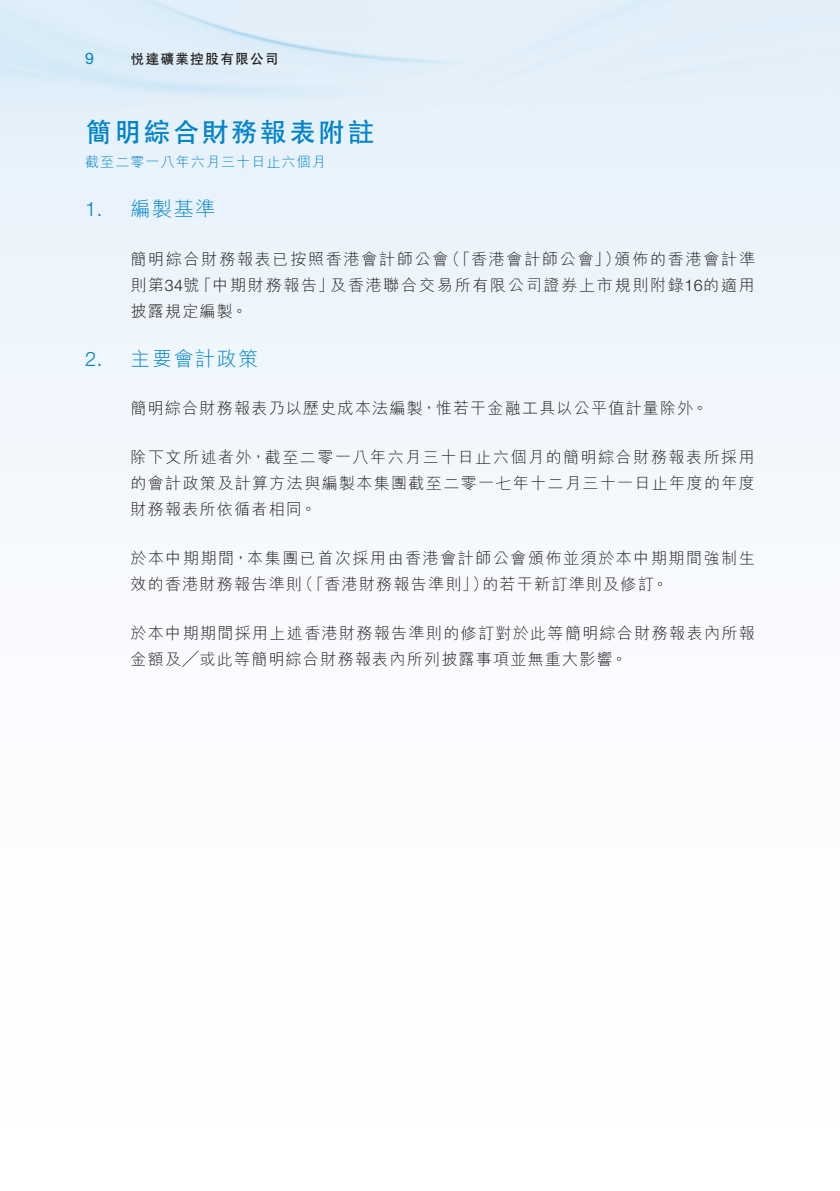
<style>
.page{position:relative;width:840px;height:1191px;background:#fff}
.page>*{position:absolute;margin:0;border:0;box-sizing:border-box;transform-origin:0 0}
.t1{font:700 27px "C Hei 2 HK";letter-spacing:.08em;color:#0083ca}
.t2{font:300 20px "M Hei HK";letter-spacing:.08em;color:#0083ca}
.t3{font:300 20px "Helvetica Neue LT Std";color:#0083ca}
.t4{font:300 16px/26px "M Hei HK";letter-spacing:.085em;color:#231f20}
.t5{font:300 16px/26px "M Hei HK";letter-spacing:.11em;color:#231f20}
.t6{font:16px "Helvetica Neue LT Std";color:#0083ca}
.t7{font:300 14px "M Hei HK";letter-spacing:.08em;color:#0083ca}
.t8{font:700 14px "C Hei 2 HK";letter-spacing:.065em;color:#231f20}
.s1{font-family:"Helvetica Neue LT Std"}
</style>
<div class="page">
<p class="t6" style="left:85px;top:49px;width:10px">9</p>
<p class="t8" style="left:130px;top:51px;width:150px">悅達礦業控股有限公司</p>
<h1 class="t1" style="left:85px;top:118px;width:290px">簡明綜合財務報表附註</h1>
<p class="t7" style="left:85px;top:155px;width:242px">截至二零一八年六月三十日止六個月</p>
<p class="t3" style="left:85px;top:197px;width:19px">1.</p>
<p class="t3" style="left:85px;top:346px;width:19px">2.</p>
<p class="t2" style="left:130px;top:199px;width:86px">編製基準</p>
<p class="t5" style="left:330px;top:246px;width:426px;text-indent:-199px">簡明綜合財務報表已按照香港會計師公會<br>及香港聯合交易所有限公司證券上市規則附錄<span class="s1">16</span>的適用</p>
<p class="t5" style="left:444px;top:246px;width:178px">（「香港會計師公會」）</p>
<p class="t5" style="left:614px;top:246px;width:142px">頒佈的香港會計準</p>
<p class="t4" style="left:130px;top:272px;width:118px">則第<span class="s1">34</span>號<br>披露規定編製。</p>
<p class="t2" style="left:130px;top:348px;width:129px">主要會計政策</p>
<p class="t4" style="left:196px;top:272px;width:139px">「中期財務報告」</p>
<p class="t4" style="left:130px;top:395px;width:578px">簡明綜合財務報表乃以歷史成本法編製，惟若干金融工具以公平值計量除外。</p>
<p class="t4" style="left:130px;top:444px;width:625px;text-align:justify">除下文所述者外，截至二零一八年六月三十日止六個月的簡明綜合財務報表所採用的會計政策及計算方法與編製本集團截至二零一七年十二月三十一日止年度的年度財務報表所依循者相同。</p>
<p class="t4" style="left:482px;top:545px;width:274px;text-indent:-351px">於本中期期間，本集團已首次採用由香港會計師公會頒佈並須於本中期期間強制生的若干新訂準則及修訂。</p>
<p class="t4" style="left:297px;top:571px;width:192px">（「香港財務報告準則」）</p>
<p class="t4" style="left:130px;top:571px;width:173px">效的香港財務報告準則</p>
<p class="t4" style="left:130px;top:619px;width:625px">於本中期期間採用上述香港財務報告準則的修訂對於此等簡明綜合財務報表內所報金額及╱或此等簡明綜合財務報表內所列披露事項並無重大影響。</p>
</div>
